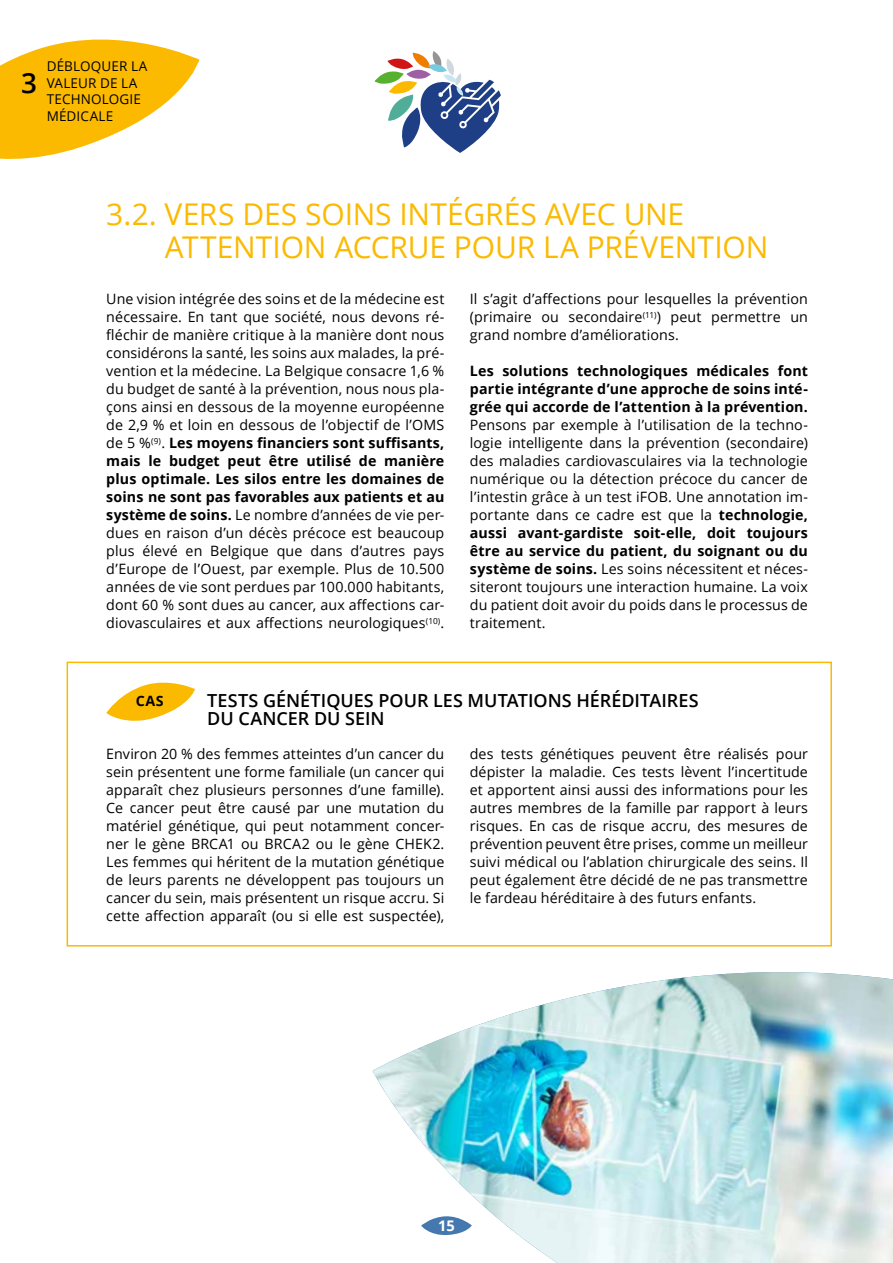
<style>
.page{position:relative;width:893px;height:1263px;background:#fff}
.page>*{position:absolute;margin:0;border:0;box-sizing:border-box;transform-origin:0 0}
.t1{font:30px/33px "Open Sans";letter-spacing:-.005em;color:#fbba00}
.t2{font:600 27.9px "Open Sans";color:#000}
.t3{font:600 18px/18px "Open Sans";color:#000}
.t4{font:700 14.7px "Open Sans";color:#fff}
.t5{font:14.25px/18px "Open Sans";letter-spacing:.005em;color:#000;text-align:justify}
.t6{font:700 14.25px/18px "Open Sans";letter-spacing:.005em;color:#000;text-align:justify}
.t7{font:13.5px/16.5px "Open Sans";letter-spacing:.01em;color:#000}
.s1{font-weight:700}
</style>
<div class="page">
<div style="left:67px;top:662px;width:765px;height:284px;border:2px solid #fbba00"></div>
<svg style="left:375px;top:51px;width:126px;height:102px"></svg>
<svg style="left:0;top:39px;width:199px;height:120px"></svg>
<svg style="left:373px;top:930px;width:459px;height:17px"></svg>
<img style="left:373px;top:972px;width:520px;height:291px">
<svg style="left:106px;top:682px;width:89px;height:39px"></svg>
<h2 class="t2" style="left:21px;top:63px;width:17px">3</h2>
<p class="t7" style="left:47px;top:58px;width:102px">DÉBLOQUER LA<br>VALEUR DE LA<br>TECHNOLOGIE<br>MÉDICALE</p>
<h1 class="t1" style="left:165px;top:197px;width:605px;text-indent:-58px">3.2. VERS DES SOINS INTÉGRÉS AVEC UNE<br>ATTENTION ACCRUE POUR LA PRÉVENTION</h1>
<p class="t5" style="left:106px;top:290px;width:340px">Une vision intégrée des soins et de la médecine est nécessaire. En tant que société, nous devons ré&shy;fléchir de manière critique à la manière dont nous considérons la santé, les soins aux malades, la pré&shy;vention et la médecine. La Belgique consacre 1,6 % du budget de santé à la prévention, nous nous pla&shy;çons ainsi en dessous de la moyenne européenne de 2,9 % et loin en dessous de l’objectif de l’OMS de 5 %<sup>(9)</sup>. <span class="s1">Les moyens financiers sont suffisants, mais le budget peut être utilisé de manière plus optimale. Les silos entre les domaines de soins ne sont pas favorables aux patients et au système de soins.</span> Le nombre d’années de vie per&shy;dues en raison d’un décès précoce est beaucoup plus élevé en Belgique que dans d’autres pays d’Europe de l’Ouest, par exemple. Plus de 10.500 années de vie sont perdues par 100.000 habitants, dont 60 % sont dues au cancer, aux affections car&shy;diovasculaires et aux affections neurologiques<sup>(10)</sup>.</p>
<p class="t5" style="left:470px;top:290px;width:340px">Il s’agit d’affections pour lesquelles la prévention (primaire ou secondaire<sup>(11)</sup>) peut permettre un grand nombre d’améliorations.</p>
<p class="t6" style="left:470px;top:362px;width:340px">Les solutions technologiques médicales font partie intégrante d’une approche de soins inté&shy;grée qui accorde de l’attention à la prévention.</p>
<p class="t5" style="left:470px;top:416px;width:340px">Pensons par exemple à l’utilisation de la techno&shy;logie intelligente dans la prévention (secondaire) des maladies cardiovasculaires via la technologie numérique ou la détection précoce du cancer de l’intestin grâce à un test iFOB. Une annotation im&shy;portante dans ce cadre est que la <span class="s1">technologie, aussi avant-gardiste soit-elle, doit toujours être au service du patient, du soignant ou du système de soins.</span> Les soins nécessitent et néces&shy;siteront toujours une interaction humaine. La voix du patient doit avoir du poids dans le processus de traitement.</p>
<p class="t6" style="left:136px;top:691px;width:29px">CAS</p>
<p class="t3" style="left:207px;top:691px;width:493px">TESTS GÉNÉTIQUES POUR LES MUTATIONS HÉRÉDITAIRES<br>DU CANCER DU SEIN</p>
<p class="t5" style="left:106px;top:745px;width:340px">Environ 20 % des femmes atteintes d’un cancer du sein présentent une forme familiale (un cancer qui apparaît chez plusieurs personnes d’une famille).<br>Ce cancer peut être causé par une mutation du matériel génétique, qui peut notamment concer&shy;ner le gène BRCA1 ou BRCA2 ou le gène CHEK2.<br>Les femmes qui héritent de la mutation génétique de leurs parents ne développent pas toujours un cancer du sein, mais présentent un risque accru. Si cette affection apparaît (ou si elle est suspectée),</p>
<p class="t5" style="left:470px;top:745px;width:340px">des tests génétiques peuvent être réalisés pour dépister la maladie. Ces tests lèvent l’incertitude et apportent ainsi aussi des informations pour les autres membres de la famille par rapport à leurs risques. En cas de risque accru, des mesures de prévention peuvent être prises, comme un meilleur suivi médical ou l’ablation chirurgicale des seins. Il peut également être décidé de ne pas transmettre le fardeau héréditaire à des futurs enfants.</p>
<p class="t4" style="left:438px;top:1215px;width:18px">15</p>
</div>
